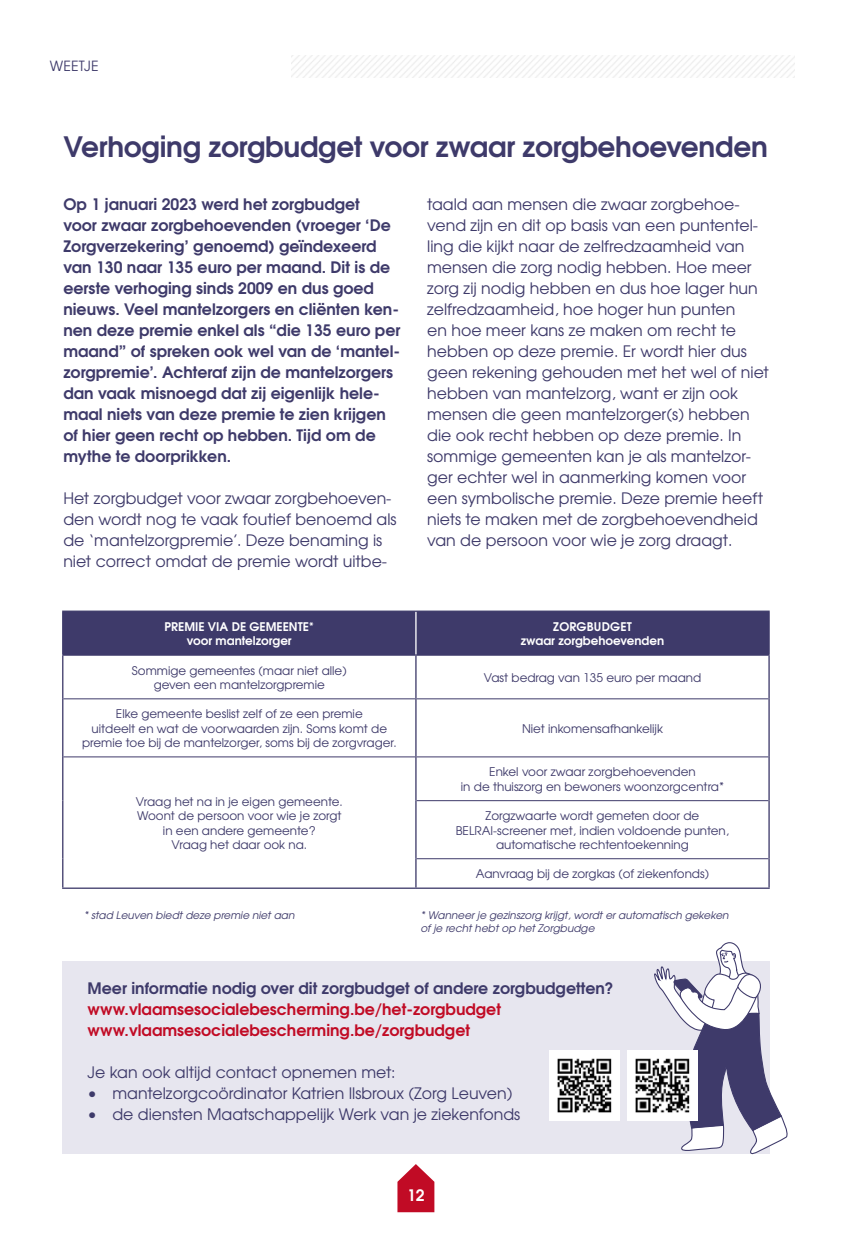
<style>
.page{position:relative;width:844px;height:1241px;background:#fff}
.page>*{position:absolute;margin:0;border:0;box-sizing:border-box;transform-origin:0 0}
.t1{font:700 28px "Te X Gyre Adventor";letter-spacing:-.01em;color:#3e3a6a}
.t2{font:15.75px/21px "Te X Gyre Adventor";color:#3e3a6a}
.t3{font:700 15.75px/21px "Te X Gyre Adventor";color:#3e3a6a}
.t4{font:700 15.75px/21px "Te X Gyre Adventor";color:#c10b25}
.t5{font:700 15.75px "Te X Gyre Adventor";color:#fff}
.t6{font:14px "Te X Gyre Adventor";letter-spacing:.015em;color:#3e3a6a}
.t7{font:11.9px/14.3px "Te X Gyre Adventor";color:#3e3a6a;text-align:center}
.t8{font:700 11.9px/14.3px "Te X Gyre Adventor";color:#fff;text-align:center}
.t9{font:italic 10.5px/12.6px "Te X Gyre Adventor";color:#3e3a6a}
</style>
<div class="page">
<div style="left:62px;top:961px;width:707px;height:192px;background:#e7e6ef"></div>
<svg style="left:397px;top:1164px;width:37px;height:47px"></svg>
<svg style="left:652px;top:942px;width:136px;height:212px"></svg>
<img style="left:549px;top:1050px;width:70px;height:70px">
<img style="left:627px;top:1050px;width:70px;height:70px">
<div style="left:63px;top:611px;width:705px;height:43px;background:#3e3a6a"></div>
<hr style="left:63px;top:698px;width:352px;height:1px;background:#3e3a6a">
<hr style="left:416px;top:698px;width:352px;height:1px;background:#3e3a6a">
<hr style="left:63px;top:756px;width:352px;height:1px;background:#3e3a6a">
<hr style="left:416px;top:756px;width:352px;height:1px;background:#3e3a6a">
<hr style="left:416px;top:800px;width:352px;height:1px;background:#3e3a6a">
<hr style="left:416px;top:858px;width:352px;height:1px;background:#3e3a6a">
<hr style="left:62px;top:610px;width:354px;height:1px;background:#3e3a6a">
<hr style="left:62px;top:611px;width:1px;height:43px;background:#3e3a6a">
<hr style="left:416px;top:610px;width:353px;height:1px;background:#3e3a6a">
<hr style="left:768px;top:611px;width:1px;height:43px;background:#3e3a6a">
<hr style="left:62px;top:654px;width:354px;height:1px;background:#3e3a6a">
<hr style="left:62px;top:655px;width:1px;height:43px;background:#3e3a6a">
<hr style="left:62px;top:698px;width:1px;height:58px;background:#3e3a6a">
<hr style="left:62px;top:756px;width:1px;height:44px;background:#3e3a6a">
<hr style="left:62px;top:800px;width:1px;height:58px;background:#3e3a6a">
<svg style="left:62px;top:858px;width:1px;height:29px"></svg>
<hr style="left:62px;top:887px;width:354px;height:1px;background:#3e3a6a">
<hr style="left:416px;top:654px;width:353px;height:1px;background:#3e3a6a">
<hr style="left:415px;top:655px;width:1px;height:43px;background:#3e3a6a">
<hr style="left:768px;top:655px;width:1px;height:43px;background:#3e3a6a">
<hr style="left:415px;top:698px;width:1px;height:58px;background:#3e3a6a">
<hr style="left:768px;top:698px;width:1px;height:58px;background:#3e3a6a">
<hr style="left:415px;top:756px;width:1px;height:44px;background:#3e3a6a">
<hr style="left:768px;top:756px;width:1px;height:44px;background:#3e3a6a">
<hr style="left:415px;top:800px;width:1px;height:58px;background:#3e3a6a">
<hr style="left:768px;top:800px;width:1px;height:58px;background:#3e3a6a">
<svg style="left:415px;top:858px;width:1px;height:29px"></svg>
<svg style="left:768px;top:858px;width:1px;height:29px"></svg>
<hr style="left:416px;top:887px;width:353px;height:1px;background:#3e3a6a">
<hr style="left:415px;top:611px;width:1px;height:43px;background:#fff">
<p class="t6" style="left:50px;top:55px;width:50px">WEETJE</p>
<h1 class="t1" style="left:63px;top:122px;width:705px">Verhoging zorgbudget voor zwaar zorgbehoevenden</h1>
<p class="t3" style="left:63px;top:192px;width:338px">Op 1 januari 2023 werd het zorgbudget<br>voor zwaar zorgbehoevenden (vroeger ‘De Zorgverzekering’ genoemd) geïndexeerd van 130 naar 135 euro per maand. Dit is de eerste verhoging sinds 2009 en dus goed nieuws. Veel mantelzorgers en cliënten ken&shy;nen deze premie enkel als “die 135 euro per maand” of spreken ook wel van de ‘mantel&shy;zorgpremie’. Achteraf zijn de mantelzorgers dan vaak misnoegd dat zij eigenlijk hele&shy;maal niets van deze premie te zien krijgen of hier geen recht op hebben. Tijd om de mythe te doorprikken.</p>
<p class="t2" style="left:63px;top:487px;width:335px">Het zorgbudget voor zwaar zorgbehoeven&shy;den wordt nog te vaak foutief benoemd als de ‘mantelzorgpremie’. Deze benaming is niet correct omdat de premie wordt uitbe-</p>
<p class="t2" style="left:427px;top:193px;width:343px">taald aan mensen die zwaar zorgbehoe&shy;vend zijn en dit op basis van een puntentel&shy;ling die kijkt naar de zelfredzaamheid van mensen die zorg nodig hebben. Hoe meer zorg zij nodig hebben en dus hoe lager hun zelfredzaamheid, hoe hoger hun punten<br>en hoe meer kans ze maken om recht te hebben op deze premie. Er wordt hier dus geen rekening gehouden met het wel of niet hebben van mantelzorg, want er zijn ook mensen die geen mantelzorger(s) hebben die ook recht hebben op deze premie. In sommige gemeenten kan je als mantelzor&shy;ger echter wel in aanmerking komen voor een symbolische premie. Deze premie heeft niets te maken met de zorgbehoevendheid van de persoon voor wie je zorg draagt.</p>
<p class="t8" style="left:164px;top:618px;width:151px">PREMIE VIA DE GEMEENTE* voor mantelzorger</p>
<p class="t8" style="left:520px;top:618px;width:145px">ZORGBUDGET<br>zwaar zorgbehoevenden</p>
<p class="t7" style="left:132px;top:662px;width:216px">Sommige gemeentes (maar niet alle) geven een mantelzorgpremie</p>
<p class="t7" style="left:483px;top:669px;width:219px">Vast bedrag van 135 euro per maand</p>
<p class="t7" style="left:82px;top:706px;width:316px">Elke gemeente beslist zelf of ze een premie<br>uitdeelt en wat de voorwaarden zijn. Soms komt de premie toe bij de mantelzorger, soms bij de zorgvrager.</p>
<p class="t7" style="left:522px;top:720px;width:142px">Niet inkomensafhankelijk</p>
<p class="t7" style="left:136px;top:793px;width:208px">Vraag het na in je eigen gemeente.<br>Woont de persoon voor wie je zorgt in een andere gemeente?<br>Vraag het daar ook na.</p>
<p class="t7" style="left:461px;top:764px;width:264px">Enkel voor zwaar zorgbehoevenden<br>in de thuiszorg en bewoners woonzorgcentra*</p>
<p class="t7" style="left:455px;top:807px;width:275px">Zorgzwaarte wordt gemeten door de<br>BELRAI-screener met, indien voldoende punten, automatische rechtentoekenning</p>
<p class="t7" style="left:476px;top:865px;width:235px">Aanvraag bij de zorgkas (of ziekenfonds)</p>
<p class="t9" style="left:84px;top:907px;width:212px">* stad Leuven biedt deze premie niet aan</p>
<p class="t9" style="left:420px;top:908px;width:309px">* Wanneer je gezinszorg krijgt, wordt er automatisch gekeken of je recht hebt op het Zorgbudge</p>
<p class="t3" style="left:88px;top:975px;width:527px">Meer informatie nodig over dit zorgbudget of andere zorgbudgetten?</p>
<p class="t4" style="left:88px;top:996px;width:415px">www.vlaamsesocialebescherming.be/het-zorgbudget www.vlaamsesocialebescherming.be/zorgbudget</p>
<p class="t2" style="left:88px;top:1060px;width:309px">Je kan ook altijd contact opnemen met:</p>
<p class="t2" style="left:88px;top:1081px;width:426px">• mantelzorgcoördinator Katrien Ilsbroux (Zorg Leuven)</p>
<p class="t2" style="left:88px;top:1102px;width:434px">• de diensten Maatschappelijk Werk van je ziekenfonds</p>
<p class="t5" style="left:407px;top:1181px;width:19px">12</p>
</div>
